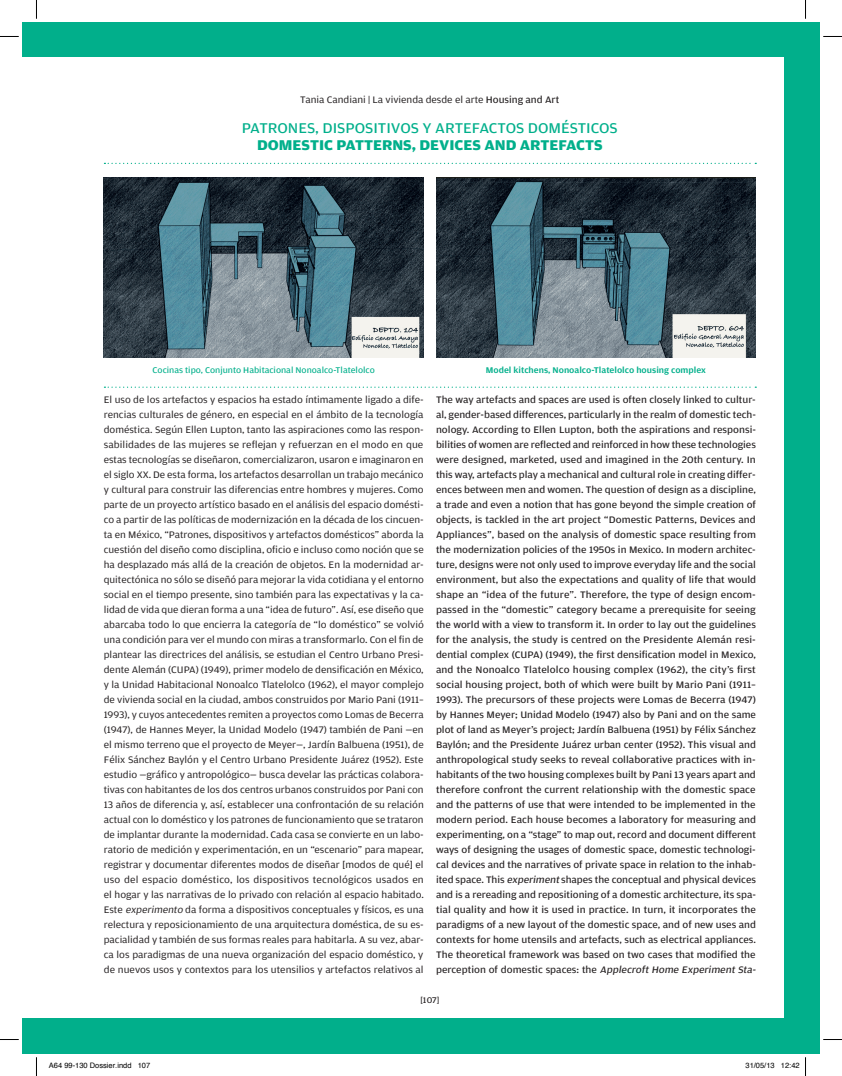
<style>
.page{position:relative;width:842px;height:1076px;background:#fff}
.page>*{position:absolute;margin:0;border:0;box-sizing:border-box;transform-origin:0 0}
.t1{font:15px "Amplitude Wide";color:#01af8b}
.t2{font:700 15px "Amplitude Wide";color:#01af8b}
.t3{font:10px/15px "Amplitude Wide";color:#231f20;text-align:justify}
.t4{font:10px/15px "Amplitude Wide";color:#231f20}
.t5{font:8.75px "Amplitude Wide";color:#01af8b}
.t6{font:500 8.75px "Amplitude Wide";color:#01af8b}
.t7{font:8.75px "Amplitude Wide";color:#231f20}
.t8{font:7.5px "Helvetica";color:#000}
.s1{font-style:inherit}
.s2{font-style:italic}
</style>
<div class="page">
<div style="left:22px;top:22px;width:798px;height:1031px;background:#01af8b"></div>
<div style="left:22px;top:58px;width:762px;height:960px;background:#fff"></div>
<svg style="left:104px;top:163px;width:652px;height:1px"></svg>
<svg style="left:104px;top:386px;width:652px;height:2px"></svg>
<img style="left:104px;top:178px;width:320px;height:180px">
<img style="left:436px;top:178px;width:320px;height:180px">
<svg style="left:0;top:36px;width:19px;height:1px"></svg>
<svg style="left:823px;top:36px;width:19px;height:1px"></svg>
<svg style="left:0;top:1039px;width:19px;height:1px"></svg>
<svg style="left:823px;top:1039px;width:19px;height:1px"></svg>
<svg style="left:36px;top:0;width:1px;height:19px"></svg>
<svg style="left:36px;top:1057px;width:1px;height:19px"></svg>
<svg style="left:805px;top:0;width:1px;height:19px"></svg>
<svg style="left:805px;top:1057px;width:1px;height:19px"></svg>
<p class="t3" style="left:300px;top:92px;width:261px">Tania Candiani | La vivienda desde el arte <span class="s1">Housing and Art</span></p>
<h1 class="t1" style="left:242px;top:119px;width:378px">Patron es, dispositivos y artefactos domésticos</h1>
<h1 class="t2" style="left:257px;top:137px;width:347px">DOMESTIC PATTERNS, DEVICES AND ARTEFACTS</h1>
<p class="t5" style="left:153px;top:365px;width:224px">Cocinas tipo, Conjunto Habitacional Nonoalco-Tlatelolco</p>
<p class="t6" style="left:486px;top:365px;width:222px">Model kitchens, Nonoalco-Tlatelolco housing complex</p>
<p class="t3" style="left:104px;top:392px;width:321px">El uso de los artefactos y espacios ha estado íntimamente ligado a dife&shy;rencias culturales de género, en especial en el ámbito de la tecnología doméstica. Según Ellen Lupton, tanto las aspiraciones como las respon&shy;sabilidades de las mujeres se reflejan y refuerzan en el modo en que estas tecnologías se diseñaron, comercializaron, usaron e imaginaron en el siglo XX. De esta forma, los artefactos desarrollan un trabajo mecánico y cultural para construir las diferencias entre hombres y mujeres. Como parte de un proyecto artístico basado en el análisis del espacio domésti&shy;co a partir de las políticas de modernización en la década de los cincuen&shy;ta en México, “Patrones, dispositivos y artefactos domésticos” aborda la cuestión del diseño como disciplina, oficio e incluso como noción que se ha desplazado más allá de la creación de objetos. En la modernidad ar&shy;quitectónica no sólo se diseñó para mejorar la vida cotidiana y el entorno social en el tiempo presente, sino también para las expectativas y la ca&shy;lidad de vida que dieran forma a una “idea de futuro”. Así, ese diseño que abarcaba todo lo que encierra la categoría de “lo doméstico” se volvió una condición para ver el mundo con miras a transformarlo. Con el fin de plantear las directrices del análisis, se estudian el Centro Urbano Presi&shy;dente Alemán (CUPA) (1949), primer modelo de densificación en México, y la Unidad Habitacional Nonoalco Tlatelolco (1962), el mayor complejo de vivienda social en la ciudad, ambos construidos por Mario Pani (1911– 1993), y cuyos antecedentes remiten a proyectos como Lomas de Becerra (1947), de Hannes Meyer, la Unidad Modelo (1947) también de Pani —en el mismo terreno que el proyecto de Meyer—, Jardín Balbuena (1951), de Félix Sánchez Baylón y el Centro Urbano Presidente Juárez (1952). Este estudio —gráfico y antropológico— busca develar las prácticas colabora&shy;tivas con habitantes de los dos centros urbanos construidos por Pani con 13 años de diferencia y, así, establecer una confrontación de su relación actual con lo doméstico y los patrones de funcionamiento que se trataron de implantar durante la modernidad. Cada casa se convierte en un labo&shy;ratorio de medición y experimentación, en un “escenario” para mapear, registrar y documentar diferentes modos de diseñar [modos de qué] el uso del espacio doméstico, los dispositivos tecnológicos usados en el hogar y las narrativas de lo privado con relación al espacio habitado.<br>Este <span class="s2">experimento</span> da forma a dispositivos conceptuales y físicos, es una relectura y reposicionamiento de una arquitectura doméstica, de su es&shy;pacialidad y también de sus formas reales para habitarla. A su vez, abar&shy;ca los paradigmas de una nueva organización del espacio doméstico, y de nuevos usos y contextos para los utensilios y artefactos relativos al</p>
<p class="t4" style="left:436px;top:392px;width:323px">The way artefacts and spaces are used is often closely linked to cultur&shy;al, gender-based differences, particularly in the realm of domestic tech&shy;nology. According to Ellen Lupton, both the aspirations and responsi&shy;bilities of women are reflected and reinforced in how these technologies were designed, marketed, used and imagined in the 20th century. I n this way, artefacts play a mechanical and cultural role in creating differ&shy;ences between men and women. The question of design as a discipline, a trade and even a notion that has gone beyond the simple creation of objects, is tackled in the art project “Domestic Patterns, Devices and Appliances”, based on the analysis of domestic space resulting from the modernization policies of the 1950s in Mexico. I n modern architec&shy;ture, designs were not only used to improve everyday life and the social environment, but also the expectations and quality of life that would shape an “idea of the future”. Therefore, the type of design encom&shy;passed in the “domestic” category became a prerequisite for seeing the world with a view to transform it. I n order to lay out the guidelines for the analysis, the study is centred on the Presidente Alemán resi&shy;dential complex (CU PA) (1949), the first densification model in Mexico, and the Nonoalco Tlatelolco housing complex (1962), the city’s first social housing project, both of which were built by Mario Pani (1911– 1993). The precursors of these projects were Lomas de Becerra (1947) by Hannes Meyer; U nidad Modelo (1947) also by Pani and on the same plot of land as Meyer’s project; Jardín Balbuena (1951) by Félix Sánchez Baylón; and the Presidente Juárez urban center (1952). This visual and anthropological study seeks to reveal collaborative practices with in&shy;habitants of the two housing complexes built by Pani 13 years apart and therefore confront the current relationship with the domestic space and the patterns of use that were intended to be implemented in the modern period. Each house becomes a laboratory for measuring and experimenting, on a “stage” to map out, record and document different ways of designing the usages of domestic space, domestic technologi&shy;cal devices and the narratives of private space in relation to the inhab&shy;ited space. This <span class="s2">experiment</span> shapes the conceptual and physical devices and is a rereading and repositioning of a domestic architecture, its spa&shy;tial quality and how it is used in practice. I n turn, it incorporates the paradigms of a new layout of the domestic space, and of new uses and contexts for home utensils and artefacts, such as electrical appliances.<br>The theoretical framework was based on two cases that modified the perception of domestic spaces: the <span class="s2">Applecroft Home Experiment Sta-</span></p>
<p class="t7" style="left:420px;top:995px;width:20px"><span class="s1">[</span>107<span class="s1">]</span></p>
<p class="t8" style="left:49px;top:1060px;width:103px">A64 99-130 Dossier.indd 107</p>
<p class="t8" style="left:745px;top:1060px;width:56px">31/05/13 12:42</p>
</div>
